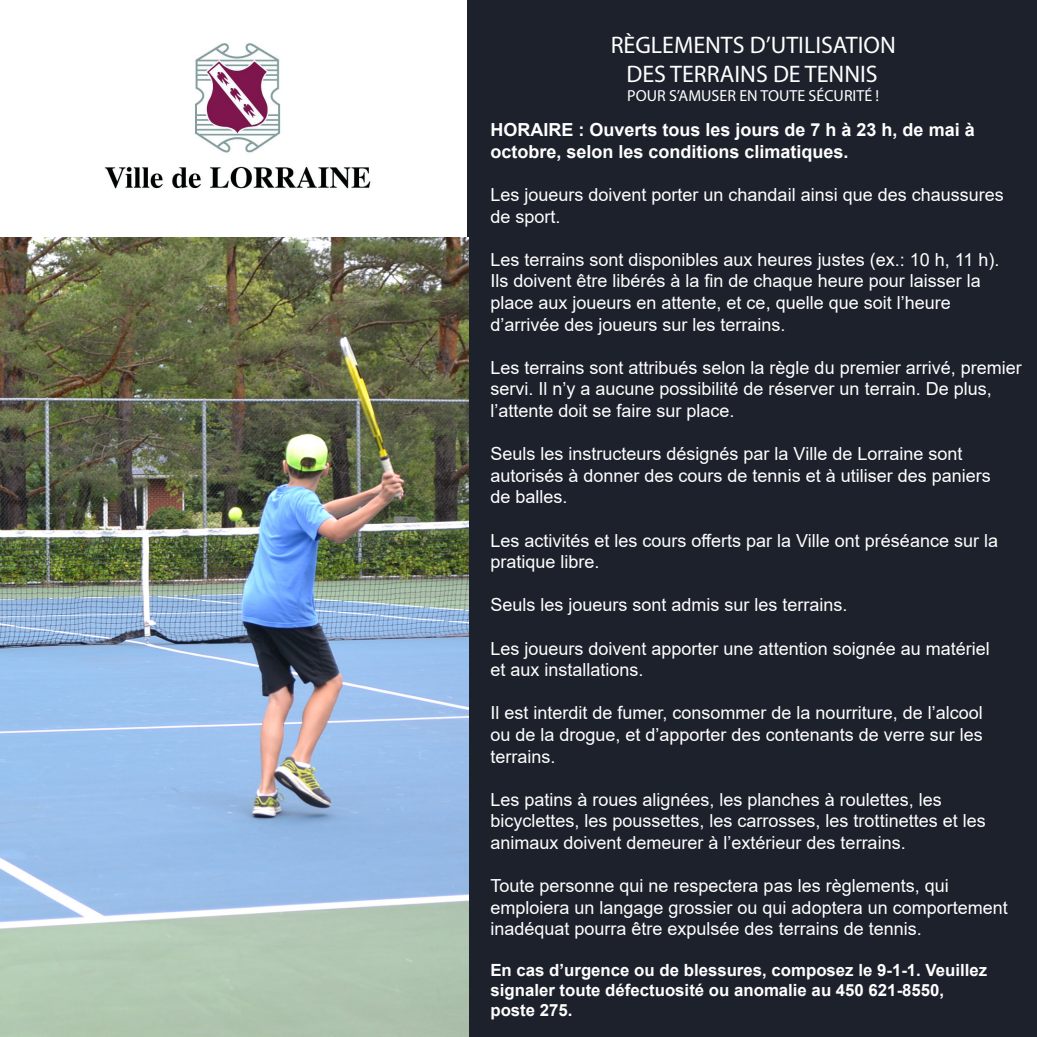
<style>
.page{position:relative;width:1037px;height:1037px;background:#fff}
.page>*{position:absolute;margin:0;border:0;box-sizing:border-box;transform-origin:0 0}
.t1{font:24px/28.8px "Myriad Pro";color:#fff;text-align:center}
.t2{font:18px/21.6px "Arial";color:#fff}
.t3{font:700 18px/21.6px "Arial";color:#fff}
.t4{font:700 16.8px/20.2px "Arial";color:#fff}
.t5{font:16px "Myriad Pro";color:#fff}
</style>
<div class="page">
<div style="left:467px;top:0;width:570px;height:1037px;background:#1d212c"></div>
<img style="left:104px;top:43px;width:267px;height:146px">
<img style="left:0;top:238px;width:468px;height:799px">
<p class="t1" style="left:611px;top:30px;width:287px">RÈGLEMENTS D’UTILISATION<br>DES TERRAINS DE TENNIS</p>
<p class="t5" style="left:627px;top:85px;width:254px">POUR S’AMUSER EN TOUTE SÉCURITÉ !</p>
<p class="t3" style="left:490px;top:119px;width:486px">HORAIRE : Ouverts tous les jours de 7 h à 23 h, de mai à octobre, selon les conditions climatiques.</p>
<p class="t2" style="left:490px;top:184px;width:515px">Les joueurs doivent porter un chandail ainsi que des chaussures de sport.</p>
<p class="t2" style="left:490px;top:248px;width:510px">Les terrains sont disponibles aux heures justes (ex.: 10 h, 11 h).<br>Ils doivent être libérés à la fin de chaque heure pour laisser la place aux joueurs en attente, et ce, quelle que soit l’heure d’arrivée des joueurs sur les terrains.</p>
<p class="t2" style="left:490px;top:356px;width:533px">Les terrains sont attribués selon la règle du premier arrivé, premier servi. Il n’y a aucune possibilité de réserver un terrain. De plus, l’attente doit se faire sur place.</p>
<p class="t2" style="left:490px;top:443px;width:502px">Seuls les instructeurs désignés par la Ville de Lorraine sont autorisés à donner des cours de tennis et à utiliser des paniers de balles.</p>
<p class="t2" style="left:490px;top:529px;width:509px">Les activités et les cours offerts par la Ville ont préséance sur la pratique libre.</p>
<p class="t2" style="left:490px;top:594px;width:359px">Seuls les joueurs sont admis sur les terrains.</p>
<p class="t2" style="left:490px;top:637px;width:501px">Les joueurs doivent apporter une attention soignée au matériel et aux installations.</p>
<p class="t2" style="left:490px;top:702px;width:494px;text-align:justify">Il est interdit de fumer, consommer de la nourriture, de l’alcool ou de la drogue, et d’apporter des contenants de verre sur les terrains.</p>
<p class="t2" style="left:490px;top:788px;width:497px">Les patins à roues alignées, les planches à roulettes, les bicyclettes, les poussettes, les carrosses, les trottinettes et les animaux doivent demeurer à l’extérieur des terrains.</p>
<p class="t2" style="left:490px;top:875px;width:519px">Toute personne qui ne respectera pas les règlements, qui emploiera un langage grossier ou qui adoptera un comportement inadéquat pourra être expulsée des terrains de tennis.</p>
<p class="t4" style="left:490px;top:960px;width:498px">En cas d’urgence ou de blessures, composez le 9-1-1. Veuillez signaler toute défectuosité ou anomalie au 450 621-8550, poste 275.</p>
</div>
